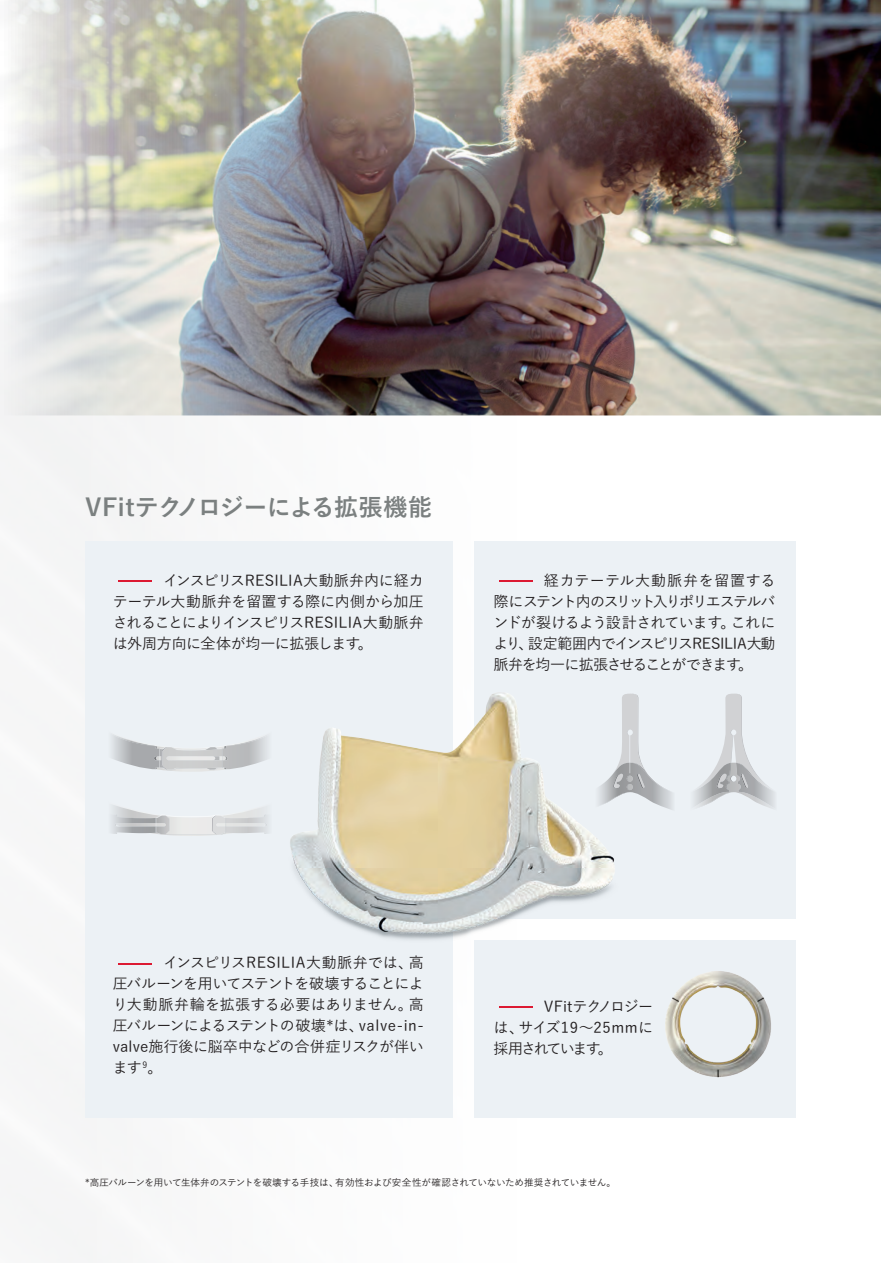
<style>
.page{position:relative;width:881px;height:1263px;background:#fff}
.page>*{position:absolute;margin:0;border:0;box-sizing:border-box;transform-origin:0 0}
.t1{font:700 24px "Yu Go";letter-spacing:-.02em;color:#7b8080}
.t2{font:500 15px/21px "Yu Go";letter-spacing:-.04em;color:#231f20;text-align:justify}
.t3{font:500 9.6px "Yu Go";letter-spacing:-.035em;color:#231f20}
.s1{color:#dc1a32}
.s2{font-size:14.85px}
</style>
<div class="page">
<img style="left:0;top:0;width:880px;height:415px">
<div style="left:473px;top:541px;width:322px;height:378px;background:#ecf1f5"></div>
<div style="left:85px;top:541px;width:367px;height:576px;background:#ecf1f5"></div>
<div style="left:473px;top:940px;width:322px;height:178px;background:#ecf1f5"></div>
<img style="left:665px;top:971px;width:106px;height:107px">
<svg style="left:132px;top:741px;width:116px;height:31px"></svg>
<svg style="left:132px;top:810px;width:116px;height:26px"></svg>
<svg style="left:248px;top:740px;width:7px;height:93px"></svg>
<svg style="left:111px;top:734px;width:21px;height:100px"></svg>
<img style="left:255px;top:686px;width:360px;height:272px">
<svg style="left:593px;top:694px;width:58px;height:108px"></svg>
<svg style="left:711px;top:694px;width:42px;height:109px"></svg>
<svg style="left:651px;top:778px;width:22px;height:32px"></svg>
<svg style="left:753px;top:769px;width:22px;height:40px"></svg>
<svg style="left:591px;top:737px;width:26px;height:81px"></svg>
<svg style="left:694px;top:774px;width:17px;height:34px"></svg>
<h1 class="t1" style="left:85px;top:494px;width:348px">VFitテクノロジーによる拡張機能</h1>
<p class="t2" style="left:109px;top:568px;width:316px"><span class="s1">-</span>インスピリスRESILIA大動脈弁内に経カテーテル大動脈弁を留置する際に内側から加圧されることによりインスピリスRESILIA大動脈弁は外周方向に全体が均一に拡張します。</p>
<p class="t2" style="left:489px;top:568px;width:287px"><span class="s1">-</span>経カテーテル大動脈弁を留置する際にステント内のスリット入りポリエステルバンドが裂けるよう設計されています。これにより、設定範囲内でインスピリスRESILIA大動脈弁を均一に拡張させることができます。</p>
<p class="t2" style="left:109px;top:950px;width:316px"><span class="s1">-</span>インスピリスRESILIA大動脈弁では、高圧バルーンを用いてステントを破壊することにより大動脈弁輪を拡張する必要はありません。高圧バルーンによるステントの破壊<span class="s2">*</span>は、valve-in&shy;valve施行後に脳卒中などの合併症リスクが伴います<sup>9</sup>。</p>
<p class="t2" style="left:489px;top:994px;width:165px"><span class="s1">-</span>VFitテクノロジーは、サイズ19～25mmに採用されています。</p>
<p class="t3" style="left:85px;top:1174px;width:532px">*高圧バルーンを用いて生体弁のステントを破壊する手技は、有効性および安全性が確認されていないため推奨されていません。</p>
</div>
